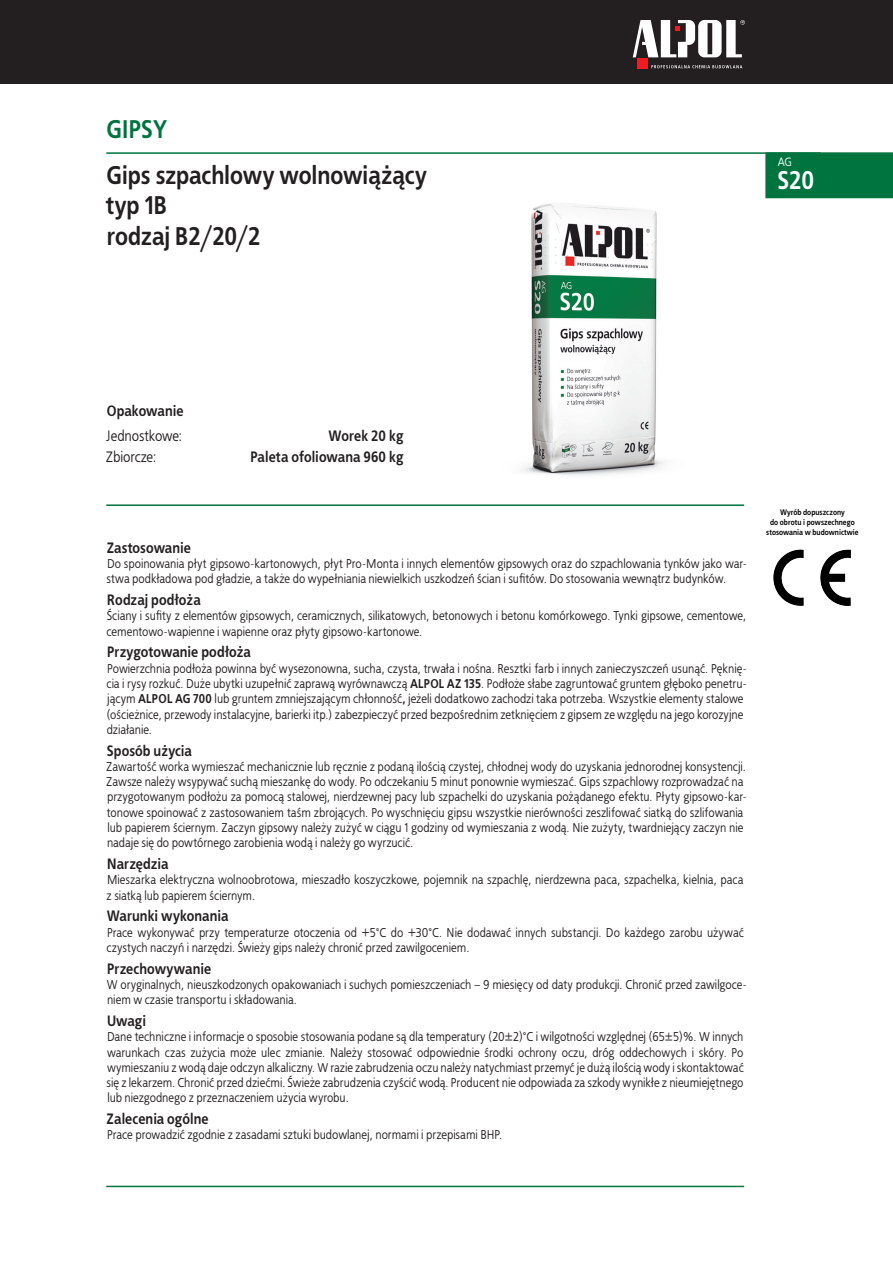
<style>
.page{position:relative;width:893px;height:1263px;background:#fff}
.page>*{position:absolute;margin:0;border:0;box-sizing:border-box;transform-origin:0 0}
.t1{font:700 25.5px/30.6px "EFN Bureau COT";letter-spacing:-.01em;color:#231f20}
.t2{font:700 25.5px "EFN Bureau COT";color:#00743f}
.t3{font:700 25.5px "EFN Bureau COT";color:#fff}
.t4{font:700 15px "EFN Bureau COT";color:#231f20}
.t5{font:15px "EFN Bureau COT";color:#231f20}
.t6{font:12.75px/15.3px "EFN Bureau COT";letter-spacing:.005em;color:#231f20}
.t7{font:12px "EFN Bureau COT";color:#fff}
.t8{font:700 7.95px/9.6px "EFN Bureau COT";color:#000001;text-align:center}
.s1{font-weight:700}
</style>
<div class="page">
<div style="left:0;top:0;width:893px;height:84px;background:#231f20"></div>
<svg style="left:651px;top:65px;width:91px;height:3px"></svg>
<div style="left:637px;top:58px;width:11px;height:11px;background:#ee1d23"></div>
<svg style="left:633px;top:20px;width:112px;height:37px"></svg>
<div style="left:765px;top:152px;width:128px;height:46px;background:#00743f"></div>
<hr style="left:106px;top:504px;width:638px;height:2px;background:#00743f">
<hr style="left:106px;top:1186px;width:638px;height:1px;background:#00743f">
<img style="left:522px;top:203px;width:142px;height:272px">
<hr style="left:106px;top:152px;width:715px;height:2px;background:#00743f">
<img style="left:773px;top:550px;width:78px;height:56px">
<h1 class="t2" style="left:106px;top:113px;width:62px">GIPSY</h1>
<p class="t7" style="left:778px;top:155px;width:16px">AG</p>
<h1 class="t1" style="left:106px;top:160px;width:322px">Gips szpachlowy wolnowiążący</h1>
<h1 class="t3" style="left:777px;top:164px;width:38px">S20</h1>
<h1 class="t1" style="left:106px;top:190px;width:156px">typ 1B<br>rodzaj B2/20/2</h1>
<p class="t4" style="left:107px;top:401px;width:78px">Opakowanie</p>
<p class="t5" style="left:106px;top:427px;width:77px">Jednostkowe:</p>
<p class="t4" style="left:329px;top:427px;width:76px">Worek 20 kg</p>
<p class="t5" style="left:106px;top:448px;width:52px">Zbiorcze:</p>
<p class="t4" style="left:250px;top:448px;width:155px">Paleta ofoliowana 960 kg</p>
<p class="t4" style="left:107px;top:538px;width:86px">Zastosowanie</p>
<p class="t6" style="left:107px;top:556px;width:642px">Do spoinowania płyt gipsowo-kartonowych, płyt Pro-Monta i innych elementów gipsowych oraz do szpachlowania tynków jako war&shy;stwa podkładowa pod gładzie, a także do wypełniania niewielkich uszkodzeń ścian i sufitów. Do stosowania wewnątrz budynków.</p>
<p class="t4" style="left:107px;top:590px;width:95px">Rodzaj podłoża</p>
<p class="t6" style="left:107px;top:609px;width:641px">Ściany i sufity z elementów gipsowych, ceramicznych, silikatowych, betonowych i betonu komórkowego. Tynki gipsowe, cementowe, cementowo-wapienne i wapienne oraz płyty gipsowo-kartonowe.</p>
<p class="t4" style="left:107px;top:643px;width:145px">Przygotowanie podłoża</p>
<p class="t6" style="left:106px;top:661px;width:642px">Powierzchnia podłoża powinna być wysezonowna, sucha, czysta, trwała i nośna. Resztki farb i innych zanieczyszczeń usunąć. Pęknię&shy;cia i rysy rozkuć. Duże ubytki uzupełnić zaprawą wyrównawczą <span class="s1">ALPOL AZ 135</span>. Podłoże słabe zagruntować gruntem głęboko penetru&shy;jącym <span class="s1">ALPOL AG 700</span> lub gruntem zmniejszającym chłonność<span class="s1">,</span> jeżeli dodatkowo zachodzi taka potrzeba. Wszystkie elementy stalowe (ościeżnice, przewody instalacyjne, barierki itp.) zabezpieczyć przed bezpośrednim zetknięciem z gipsem ze względu na jego korozyjne działanie.</p>
<p class="t4" style="left:107px;top:741px;width:87px">Sposób użycia</p>
<p class="t6" style="left:106px;top:759px;width:642px">Zawartość worka wymieszać mechanicznie lub ręcznie z podaną ilością czystej, chłodnej wody do uzyskania jednorodnej konsystencji.<br>Zawsze należy wsypywać suchą mieszankę do wody. Po odczekaniu 5 minut ponownie wymieszać. Gips szpachlowy rozprowadzać na przygotowanym podłożu za pomocą stalowej, nierdzewnej pacy lub szpachelki do uzyskania pożądanego efektu. Płyty gipsowo-kar&shy;tonowe spoinować z zastosowaniem taśm zbrojących. Po wyschnięciu gipsu wszystkie nierówności zeszlifować siatką do szlifowania lub papierem ściernym. Zaczyn gipsowy należy zużyć w ciągu 1 godziny od wymieszania z wodą. Nie zużyty, twardniejący zaczyn nie nadaje się do powtórnego zarobienia wodą i należy go wyrzucić.</p>
<p class="t4" style="left:107px;top:854px;width:63px">Narzędzia</p>
<p class="t6" style="left:107px;top:872px;width:638px">Mieszarka elektryczna wolnoobrotowa, mieszadło koszyczkowe, pojemnik na szpachlę, nierdzewna paca, szpachelka, kielnia, paca z siatką lub papierem ściernym.</p>
<p class="t4" style="left:107px;top:907px;width:123px">Warunki wykonania</p>
<p class="t6" style="left:107px;top:925px;width:639px">Prace wykonywać przy temperaturze otoczenia od +5°C do +30°C. Nie dodawać innych substancji. Do każdego zarobu używać czystych naczyń i narzędzi. Świeży gips należy chronić przed zawilgoceniem.</p>
<p class="t4" style="left:107px;top:959px;width:106px">Przechowywanie</p>
<p class="t6" style="left:107px;top:977px;width:642px">W oryginalnych, nieuszkodzonych opakowaniach i suchych pomieszczeniach – 9 miesięcy od daty produkcji. Chronić przed zawilgoce&shy;niem w czasie transportu i składowania.</p>
<p class="t4" style="left:107px;top:1011px;width:41px">Uwagi</p>
<p class="t6" style="left:107px;top:1029px;width:639px;text-align:justify">Dane techniczne i informacje o sposobie stosowania podane są dla temperatury (20±2)°C i wilgotności względnej (65±5)%. W innych warunkach czas zużycia może ulec zmianie. Należy stosować odpowiednie środki ochrony oczu, dróg oddechowych i skóry. Po wymieszaniu z wodą daje odczyn alkaliczny. W razie zabrudzenia oczu należy natychmiast przemyć je dużą ilością wody i skontaktować się z lekarzem. Chronić przed dziećmi. Świeże zabrudzenia czyścić wodą. Producent nie odpowiada za szkody wynikłe z nieumiejętnego lub niezgodnego z przeznaczeniem użycia wyrobu.</p>
<p class="t4" style="left:107px;top:1109px;width:103px">Zalecenia ogólne</p>
<p class="t6" style="left:107px;top:1128px;width:396px">Prace prowadzić zgodnie z zasadami sztuki budowlanej, normami i przepisami BHP.</p>
<p class="t8" style="left:766px;top:508px;width:94px">Wyrób dopuszczony<br>do obrotu i powszechnego stosowania w budownictwie</p>
</div>
